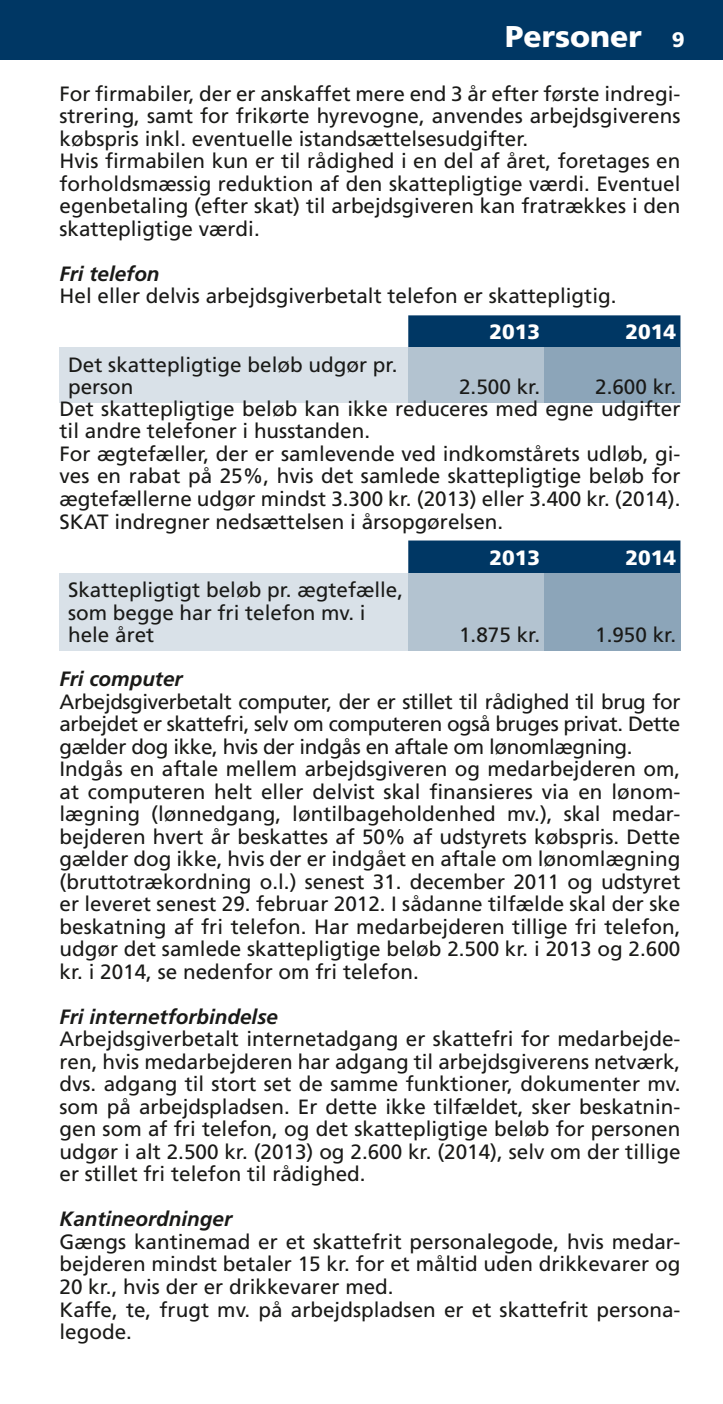
<style>
.page{position:relative;width:723px;height:1404px;background:#fff}
.page>*{position:absolute;margin:0;border:0;box-sizing:border-box;transform-origin:0 0}
.t1{font:900 30px "Frutiger LT Std";color:#fff}
.t2{font:20.7px/22.5px "Frutiger LT Std";color:#1a1a18}
.t3{font:italic 700 20.7px "Frutiger LT Std";color:#1a1a18}
.t4{font:900 20.7px "Frutiger LT Std";color:#fff}
.s1{font-size:21px}
</style>
<div class="page">
<div style="left:0;top:0;width:723px;height:60px;background:#003764"></div>
<div style="left:408px;top:315px;width:272px;height:33px;background:#003764"></div>
<div style="left:60px;top:348px;width:348px;height:55px;background:#d9e1e8"></div>
<div style="left:408px;top:348px;width:136px;height:55px;background:#b3c3d0"></div>
<div style="left:544px;top:348px;width:136px;height:55px;background:#8ca5b9"></div>
<div style="left:408px;top:540px;width:272px;height:33px;background:#003764"></div>
<div style="left:60px;top:573px;width:348px;height:77px;background:#d9e1e8"></div>
<div style="left:408px;top:573px;width:136px;height:77px;background:#b3c3d0"></div>
<div style="left:544px;top:573px;width:136px;height:77px;background:#8ca5b9"></div>
<h1 class="t1" style="left:505px;top:18px;width:181px">Personer <span class="s1">9</span></h1>
<p class="t2" style="left:60px;top:82px;width:622px">For firmabiler, der er anskaffet mere end 3 år efter første indregi&shy;strering, samt for frikørte hyrevogne, anvendes arbejdsgiverens købspris inkl. eventuelle istandsættelsesudgifter.<br>Hvis firmabilen kun er til rådighed i en del af året, foretages en forholdsmæssig reduktion af den skattepligtige værdi. Eventuel egenbetaling (efter skat) til arbejdsgiveren kan fratrækkes i den skattepligtige værdi.</p>
<p class="t3" style="left:60px;top:261px;width:102px">Fri telefon</p>
<p class="t2" style="left:60px;top:285px;width:558px">Hel eller delvis arbejdsgiverbetalt telefon er skattepligtig.</p>
<p class="t4" style="left:489px;top:319px;width:52px">2013</p>
<p class="t4" style="left:625px;top:319px;width:52px">2014</p>
<p class="t2" style="left:68px;top:353px;width:331px">Det skattepligtige beløb udgør pr. person</p>
<p class="t2" style="left:60px;top:376px;width:622px;text-indent:536px">2.600 kr.<br>Det skattepligtige beløb kan ikke reduceres med egne udgifter til andre telefoner i husstanden.<br>For ægtefæller, der er samlevende ved indkomstårets udløb, gi&shy;ves en rabat på 25%, hvis det samlede skattepligtige beløb for ægtefællerne udgør mindst 3.300 kr. (2013) eller 3.400 kr. (2014).<br>SKAT indregner nedsættelsen i årsopgørelsen.</p>
<p class="t4" style="left:489px;top:544px;width:52px">2013</p>
<p class="t4" style="left:625px;top:544px;width:52px">2014</p>
<p class="t2" style="left:68px;top:578px;width:337px">Skattepligtigt beløb pr. ægtefælle, som begge har fri telefon mv. i hele året</p>
<p class="t2" style="left:459px;top:376px;width:82px">2.500 kr.</p>
<p class="t2" style="left:459px;top:623px;width:82px">1.875 kr.</p>
<p class="t2" style="left:595px;top:623px;width:82px">1.950 kr.</p>
<p class="t3" style="left:60px;top:666px;width:125px">Fri computer</p>
<p class="t2" style="left:60px;top:690px;width:622px">Arbejdsgiverbetalt computer, der er stillet til rådighed til brug for arbejdet er skattefri, selv om computeren også bruges privat. Dette gælder dog ikke, hvis der indgås en aftale om lønomlægning.<br>Indgås en aftale mellem arbejdsgiveren og medarbejderen om, at computeren helt eller delvist skal finansieres via en lønom&shy;lægning (lønnedgang, løntilbageholdenhed mv.), skal medar&shy;bejderen hvert år beskattes af 50% af udstyrets købspris. Dette gælder dog ikke, hvis der er indgået en aftale om lønomlægning (bruttotrækordning o.l.) senest 31. december 2011 og udstyret er leveret senest 29. februar 2012. I sådanne tilfælde skal der ske beskatning af fri telefon. Har medarbejderen tillige fri telefon, udgør det samlede skattepligtige beløb 2.500 kr. i 2013 og 2.600 kr. i 2014, se nedenfor om fri telefon.</p>
<p class="t3" style="left:60px;top:1004px;width:220px">Fri internetforbindelse</p>
<p class="t2" style="left:60px;top:1027px;width:622px;text-align:justify">Arbejdsgiverbetalt internetadgang er skattefri for medarbejde&shy;ren, hvis medarbejderen har adgang til arbejdsgiverens netværk, dvs. adgang til stort set de samme funktioner, dokumenter mv. som på arbejdspladsen. Er dette ikke tilfældet, sker beskatnin&shy;gen som af fri telefon, og det skattepligtige beløb for personen udgør i alt 2.500 kr. (2013) og 2.600 kr. (2014), selv om der tillige er stillet fri telefon til rådighed.</p>
<p class="t3" style="left:60px;top:1206px;width:174px">Kantineordninger</p>
<p class="t2" style="left:60px;top:1230px;width:622px">Gængs kantinemad er et skattefrit personalegode, hvis medar&shy;bejderen mindst betaler 15 kr. for et måltid uden drikkevarer og 20 kr., hvis der er drikkevarer med.<br>Kaffe, te, frugt mv. på arbejdspladsen er et skattefrit persona&shy;legode.</p>
</div>
